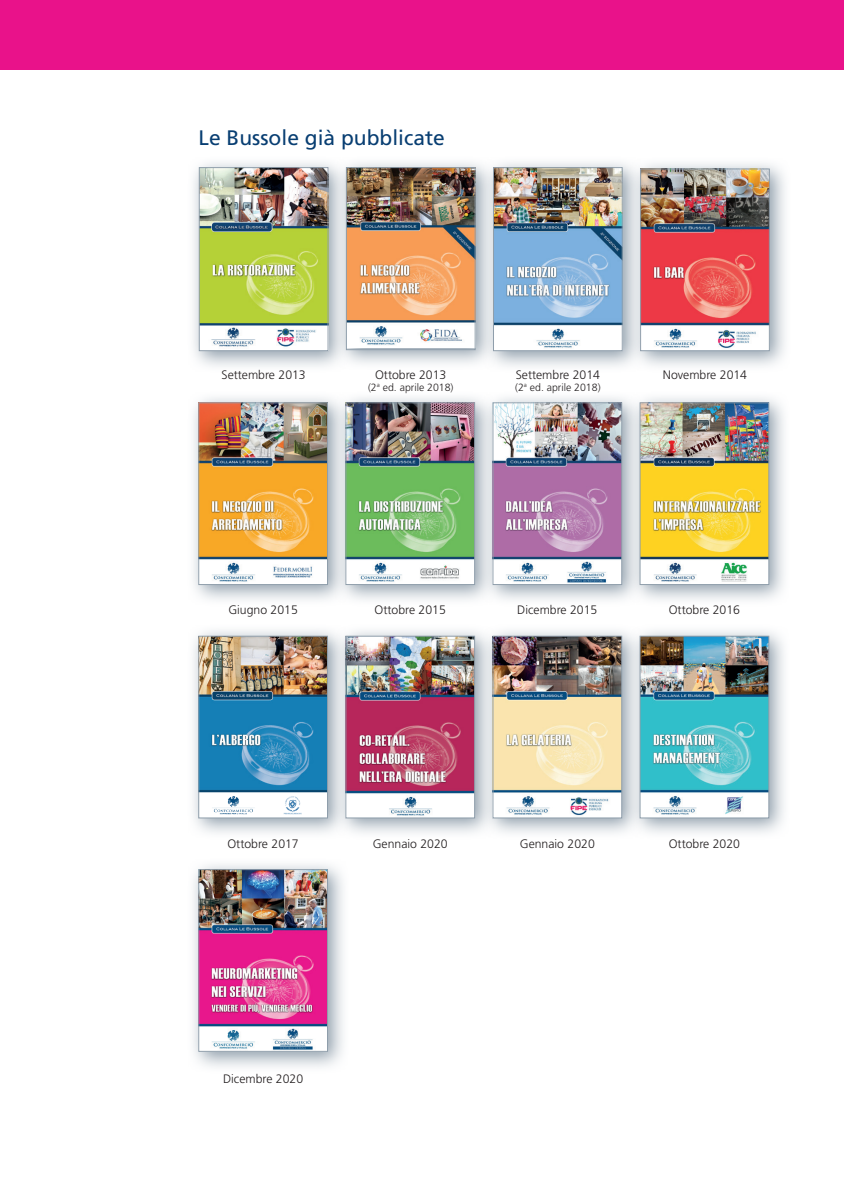
<style>
.page{position:relative;width:844px;height:1191px;background:#fff}
.page>*{position:absolute;margin:0;border:0;box-sizing:border-box;transform-origin:0 0}
.t1{font:21px "Frutiger LT Std";color:#083e72}
.t2{font:300 12.25px "Frutiger LT Std";color:#231f20}
.t3{font:300 10.5px "Frutiger LT Std";color:#231f20}
</style>
<div class="page">
<div style="left:0;top:0;width:843px;height:69px;background:#e9128a"></div>
<svg style="left:193px;top:397px;width:141px;height:203px"></svg>
<img style="left:200px;top:404px;width:125px;height:178px">
<div style="left:198px;top:402px;width:129px;height:182px;border:1px solid #8f9eab"></div>
<svg style="left:334px;top:397px;width:147px;height:203px;background:#d4d9de"></svg>
<img style="left:347px;top:404px;width:125px;height:178px">
<div style="left:345px;top:402px;width:129px;height:182px;border:1px solid #8f9eab"></div>
<svg style="left:481px;top:397px;width:147px;height:203px;background:#d4d9de"></svg>
<img style="left:494px;top:404px;width:125px;height:178px">
<div style="left:492px;top:402px;width:129px;height:182px;border:1px solid #8f9eab"></div>
<svg style="left:628px;top:397px;width:156px;height:203px"></svg>
<img style="left:641px;top:404px;width:125px;height:178px">
<div style="left:639px;top:402px;width:129px;height:182px;border:1px solid #8f9eab"></div>
<svg style="left:193px;top:630px;width:141px;height:203px"></svg>
<img style="left:200px;top:638px;width:125px;height:178px">
<div style="left:198px;top:636px;width:129px;height:182px;border:1px solid #8f9eab"></div>
<svg style="left:334px;top:630px;width:147px;height:204px"></svg>
<img style="left:347px;top:638px;width:125px;height:178px">
<div style="left:345px;top:636px;width:129px;height:182px;border:1px solid #8f9eab"></div>
<svg style="left:481px;top:630px;width:147px;height:204px"></svg>
<img style="left:494px;top:638px;width:125px;height:178px">
<div style="left:492px;top:636px;width:129px;height:182px;border:1px solid #8f9eab"></div>
<svg style="left:628px;top:630px;width:156px;height:204px"></svg>
<img style="left:641px;top:638px;width:125px;height:178px">
<div style="left:639px;top:636px;width:129px;height:182px;border:1px solid #8f9eab"></div>
<svg style="left:193px;top:162px;width:141px;height:205px"></svg>
<img style="left:201px;top:169px;width:125px;height:180px">
<div style="left:199px;top:167px;width:129px;height:184px;border:1px solid #8f9eab"></div>
<svg style="left:334px;top:162px;width:147px;height:202px"></svg>
<img style="left:348px;top:169px;width:125px;height:178px">
<div style="left:346px;top:167px;width:129px;height:183px;border:1px solid #8f9eab"></div>
<svg style="left:481px;top:162px;width:147px;height:205px;background:#d5dbe0"></svg>
<img style="left:495px;top:169px;width:125px;height:180px">
<div style="left:493px;top:167px;width:129px;height:184px;border:1px solid #8f9eab"></div>
<svg style="left:628px;top:163px;width:157px;height:203px"></svg>
<img style="left:642px;top:171px;width:125px;height:178px">
<div style="left:640px;top:169px;width:129px;height:182px;border:1px solid #8f9eab"></div>
<svg style="left:193px;top:864px;width:150px;height:203px"></svg>
<img style="left:200px;top:871px;width:125px;height:178px">
<div style="left:198px;top:869px;width:129px;height:182px;border:1px solid #8f9eab"></div>
<h1 class="t1" style="left:198px;top:125px;width:248px">Le Bussole già pubblicate</h1>
<p class="t2" style="left:221px;top:368px;width:86px">Settembre 2013</p>
<p class="t2" style="left:375px;top:368px;width:73px">Ottobre 2013</p>
<p class="t3" style="left:368px;top:381px;width:87px">(2<sup>a</sup> ed. aprile 2018)</p>
<p class="t2" style="left:515px;top:368px;width:86px">Settembre 2014</p>
<p class="t3" style="left:515px;top:381px;width:87px">(2<sup>a</sup> ed. aprile 2018)</p>
<p class="t2" style="left:662px;top:368px;width:86px">Novembre 2014</p>
<p class="t2" style="left:228px;top:602px;width:71px">Giugno 2015</p>
<p class="t2" style="left:374px;top:602px;width:73px">Ottobre 2015</p>
<p class="t2" style="left:517px;top:602px;width:82px">Dicembre 2015</p>
<p class="t2" style="left:668px;top:602px;width:73px">Ottobre 2016</p>
<p class="t2" style="left:227px;top:837px;width:73px">Ottobre 2017</p>
<p class="t2" style="left:372px;top:837px;width:76px">Gennaio 2020</p>
<p class="t2" style="left:519px;top:837px;width:76px">Gennaio 2020</p>
<p class="t2" style="left:668px;top:837px;width:73px">Ottobre 2020</p>
<p class="t2" style="left:223px;top:1071px;width:82px">Dicembre 2020</p>
</div>
